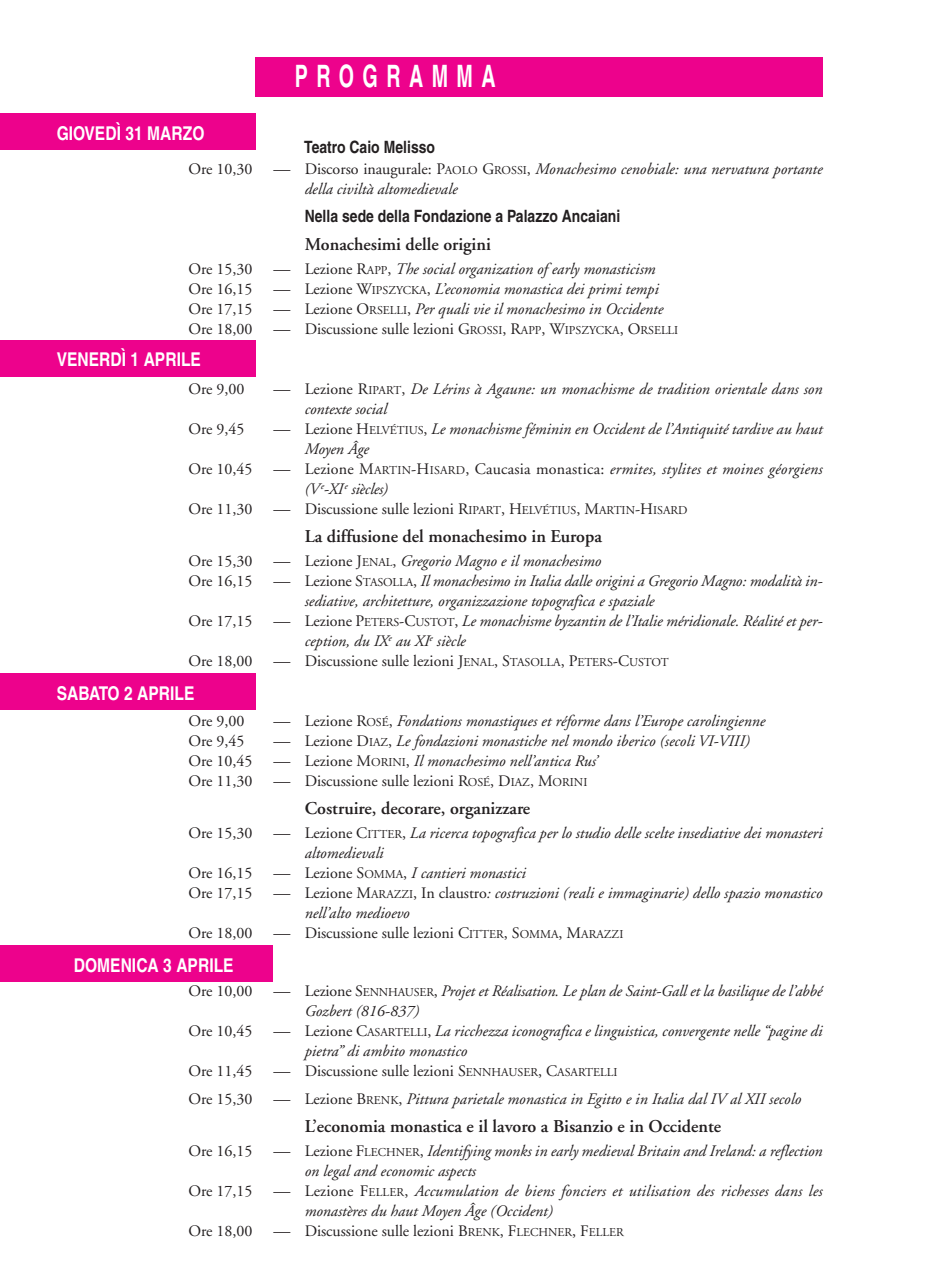
<style>
.page{position:relative;width:936px;height:1276px;background:#fff}
.page>*{position:absolute;margin:0;border:0;box-sizing:border-box;transform-origin:0 0}
.t1{font:700 condensed 30.8px "Helvetica";letter-spacing:.355em;color:#fff;scale:.78 1}
.t2{font:700 condensed 19px "Helvetica";color:#fff}
.t3{font:600 18px "Adobe Garamond";color:#231f20}
.t4{font:700 condensed 17px "Helvetica";color:#231f20}
.t5{font:italic 16px/20px "Adobe Garamond";color:#231f20}
.t6{font:16px "Adobe Garamond";color:#231f20}
.s1{font-style:normal}
.s2{font-style:normal;font-size:17px}
.s3{font-style:normal;font-size:12px}
.s4{font-size:17px}
.s5{font-size:12px}
.s6{font-style:italic}
</style>
<div class="page">
<div style="left:255px;top:57px;width:567px;height:39px;background:#ed028c"></div>
<div style="left:0;top:113px;width:255px;height:37px;background:#ed028c"></div>
<div style="left:0;top:340px;width:255px;height:37px;background:#ed028c"></div>
<div style="left:0;top:673px;width:255px;height:36px;background:#ed028c"></div>
<div style="left:0;top:945px;width:272px;height:37px;background:#ed028c"></div>
<p class="t2" style="left:57px;top:126px;width:149px">GIOVEDÌ 31 MARZO</p>
<h1 class="t1" style="left:295px;top:65px;width:259px">PROGRAMMA</h1>
<p class="t4" style="left:304px;top:141px;width:132px">Teatro Caio Melisso</p>
<p class="t5" style="left:305px;top:160px;width:519px;text-indent:-116px"><span class="s1">Ore 10,30</span> <span class="s2">—</span> <span class="s1">Discorso inaugurale: P</span><span class="s3">AOLO</span> <span class="s1">G</span><span class="s3">ROSSI</span><span class="s1">,</span> Monachesimo cenobiale: una nervatura portante della civiltà altomedievale</p>
<p class="t4" style="left:305px;top:210px;width:317px">Nella sede della Fondazione a Palazzo Ancaiani</p>
<p class="t3" style="left:305px;top:237px;width:188px">Monachesimi delle origini</p>
<p class="t5" style="left:188px;top:260px;width:491px"><span class="s1">Ore 15,30</span> <span class="s2">—</span> <span class="s1">Lezione R</span><span class="s3">APP</span><span class="s1">,</span> The social organization of early monasticism <span class="s1">Ore 16,15</span> <span class="s2">—</span> <span class="s1">Lezione W</span><span class="s3">IPSZYCKA</span><span class="s1">,</span> L’economia monastica dei primi tempi <span class="s1">Ore 17,15</span> <span class="s2">—</span> <span class="s1">Lezione O</span><span class="s3">RSELLI</span><span class="s1">,</span> Per quali vie il monachesimo in Occidente <span class="s1">Ore 18,00</span> <span class="s2">—</span> <span class="s1">Discussione sulle lezioni G</span><span class="s3">ROSSI</span><span class="s1">, R</span><span class="s3">APP</span><span class="s1">, W</span><span class="s3">IPSZYCKA</span><span class="s1">, O</span><span class="s3">RSELLI</span></p>
<p class="t2" style="left:57px;top:352px;width:146px">VENERDÌ 1 APRILE</p>
<p class="t6" style="left:188px;top:383px;width:58px">Ore 9,00</p>
<p class="t5" style="left:305px;top:380px;width:519px;text-indent:-31px"><span class="s2">—</span> <span class="s1">Lezione R</span><span class="s3">IPART</span><span class="s1">,</span> De Lérins à Agaune: un monachisme de tradition orientale dans son contexte social</p>
<p class="t6" style="left:188px;top:423px;width:58px">Ore 9,45</p>
<p class="t5" style="left:273px;top:420px;width:550px"><span class="s2">—</span> <span class="s1">Lezione H</span><span class="s3">ELVÉTIUS</span><span class="s1">,</span> Le monachisme féminin en Occident de l’Antiquité tardive au haut</p>
<p class="t5" style="left:305px;top:440px;width:66px">Moyen Âge</p>
<p class="t6" style="left:188px;top:463px;width:635px">Ore 10,45 <span class="s4">—</span> Lezione M<span class="s5">ARTIN</span>-H<span class="s5">ISARD</span>, Caucasia monastica: <span class="s6">ermites, stylites et moines géorgiens</span></p>
<p class="t5" style="left:305px;top:480px;width:85px">(V<sup>e</sup>-XI<sup>e</sup> siècles)</p>
<p class="t6" style="left:188px;top:503px;width:500px">Ore 11,30 <span class="s4">—</span> Discussione sulle lezioni R<span class="s5">IPART</span>, H<span class="s5">ELVÉTIUS</span>, M<span class="s5">ARTIN</span>-H<span class="s5">ISARD</span></p>
<p class="t3" style="left:305px;top:529px;width:299px">La diffusione del monachesimo in Europa</p>
<p class="t5" style="left:188px;top:552px;width:414px"><span class="s1">Ore 15,30</span> <span class="s2">—</span> <span class="s1">Lezione J</span><span class="s3">ENAL</span><span class="s1">,</span> Gregorio Magno e il monachesimo</p>
<p class="t5" style="left:188px;top:572px;width:635px"><span class="s1">Ore 16,15</span> <span class="s2">—</span> <span class="s1">Lezione S</span><span class="s3">TASOLLA</span><span class="s1">,</span> Il monachesimo in Italia dalle origini a Gregorio Magno: modalità in-</p>
<p class="t5" style="left:305px;top:592px;width:351px">sediative, architetture, organizzazione topografica e spaziale</p>
<p class="t5" style="left:188px;top:612px;width:635px"><span class="s1">Ore 17,15</span> <span class="s2">—</span> <span class="s1">Lezione P</span><span class="s3">ETERS</span><span class="s1">-C</span><span class="s3">USTOT</span><span class="s1">,</span> Le monachisme byzantin de l’Italie méridionale. Réalité et per-</p>
<p class="t5" style="left:305px;top:632px;width:163px">ception, du IX<sup>e</sup> au XI<sup>e</sup> siècle</p>
<p class="t6" style="left:188px;top:655px;width:481px">Ore 18,00 <span class="s4">—</span> Discussione sulle lezioni J<span class="s5">ENAL</span>, S<span class="s5">TASOLLA</span>, P<span class="s5">ETERS</span>-C<span class="s5">USTOT</span></p>
<p class="t2" style="left:57px;top:686px;width:139px">SABATO 2 APRILE</p>
<p class="t6" style="left:188px;top:715px;width:58px">Ore 9,00</p>
<p class="t5" style="left:273px;top:712px;width:493px"><span class="s2">—</span> <span class="s1">Lezione R</span><span class="s3">OSÉ</span><span class="s1">,</span> Fondations monastiques et réforme dans l’Europe carolingienne</p>
<p class="t6" style="left:188px;top:735px;width:58px">Ore 9,45</p>
<p class="t5" style="left:188px;top:732px;width:563px;text-indent:85px"><span class="s2">—</span> <span class="s1">Lezione D</span><span class="s3">IAZ</span><span class="s1">,</span> Le fondazioni monastiche nel mondo iberico (secoli VI-VIII)<br><span class="s1">Ore 10,45</span> <span class="s2">—</span> <span class="s1">Lezione M</span><span class="s3">ORINI</span><span class="s1">,</span> Il monachesimo nell’antica Rus’<br><span class="s1">Ore 11,30</span> <span class="s2">—</span> <span class="s1">Discussione sulle lezioni R</span><span class="s3">OSÉ</span><span class="s1">, D</span><span class="s3">IAZ</span><span class="s1">, M</span><span class="s3">ORINI</span></p>
<p class="t3" style="left:305px;top:801px;width:227px">Costruire, decorare, organizzare</p>
<p class="t5" style="left:188px;top:824px;width:635px"><span class="s1">Ore 15,30</span> <span class="s2">—</span> <span class="s1">Lezione C</span><span class="s3">ITTER</span><span class="s1">,</span> La ricerca topografica per lo studio delle scelte insediative dei monasteri</p>
<p class="t5" style="left:305px;top:844px;width:80px">altomedievali</p>
<p class="t5" style="left:188px;top:864px;width:339px"><span class="s1">Ore 16,15</span> <span class="s2">—</span> <span class="s1">Lezione S</span><span class="s3">OMMA</span><span class="s1">,</span> I cantieri monastici</p>
<p class="t5" style="left:188px;top:884px;width:635px"><span class="s1">Ore 17,15</span> <span class="s2">—</span> <span class="s1">Lezione M</span><span class="s3">ARAZZI</span><span class="s1">, In claustro</span>: costruzioni (reali e immaginarie) dello spazio monastico</p>
<p class="t5" style="left:305px;top:904px;width:106px">nell’alto medioevo</p>
<p class="t6" style="left:188px;top:927px;width:436px">Ore 18,00 <span class="s4">—</span> Discussione sulle lezioni C<span class="s5">ITTER</span>, S<span class="s5">OMMA</span>, M<span class="s5">ARAZZI</span></p>
<p class="t2" style="left:74px;top:958px;width:161px">DOMENICA 3 APRILE</p>
<p class="t5" style="left:188px;top:982px;width:635px"><span class="s1">Ore 10,00</span> <span class="s2">—</span> <span class="s1">Lezione S</span><span class="s3">ENNHAUSER</span><span class="s1">,</span> Projet et Réalisation. Le plan de Saint-Gall et la basilique de l’abbé</p>
<p class="t5" style="left:305px;top:1002px;width:116px">Gozbert (816-837)</p>
<p class="t5" style="left:188px;top:1022px;width:635px"><span class="s1">Ore 10,45</span> <span class="s2">—</span> <span class="s1">Lezione C</span><span class="s3">ASARTELLI</span><span class="s1">,</span> La ricchezza iconografica e linguistica, convergente nelle “pagine di</p>
<p class="t5" style="left:305px;top:1042px;width:164px">pietra” di ambito monastico</p>
<p class="t6" style="left:188px;top:1065px;width:430px">Ore 11,45 <span class="s4">—</span> Discussione sulle lezioni S<span class="s5">ENNHAUSER</span>, C<span class="s5">ASARTELLI</span></p>
<p class="t5" style="left:188px;top:1090px;width:614px"><span class="s1">Ore 15,30</span> <span class="s2">—</span> <span class="s1">Lezione B</span><span class="s3">RENK</span><span class="s1">,</span> Pittura parietale monastica in Egitto e in Italia dal IV al XII secolo</p>
<p class="t3" style="left:305px;top:1119px;width:418px">L’economia monastica e il lavoro a Bisanzio e in Occidente</p>
<p class="t5" style="left:188px;top:1142px;width:635px"><span class="s1">Ore 16,15</span> <span class="s2">—</span> <span class="s1">Lezione F</span><span class="s3">LECHNER</span><span class="s1">,</span> Identifying monks in early medieval Britain and Ireland: a reflection</p>
<p class="t5" style="left:305px;top:1162px;width:173px">on legal and economic aspects</p>
<p class="t5" style="left:188px;top:1182px;width:635px"><span class="s1">Ore 17,15</span> <span class="s2">—</span> <span class="s1">Lezione F</span><span class="s3">ELLER</span><span class="s1">,</span> Accumulation de biens fonciers et utilisation des richesses dans les</p>
<p class="t5" style="left:305px;top:1202px;width:250px">monastères du haut Moyen Âge (Occident)</p>
<p class="t6" style="left:188px;top:1225px;width:437px">Ore 18,00 <span class="s4">—</span> Discussione sulle lezioni B<span class="s5">RENK</span>, F<span class="s5">LECHNER</span>, F<span class="s5">ELLER</span></p>
</div>
